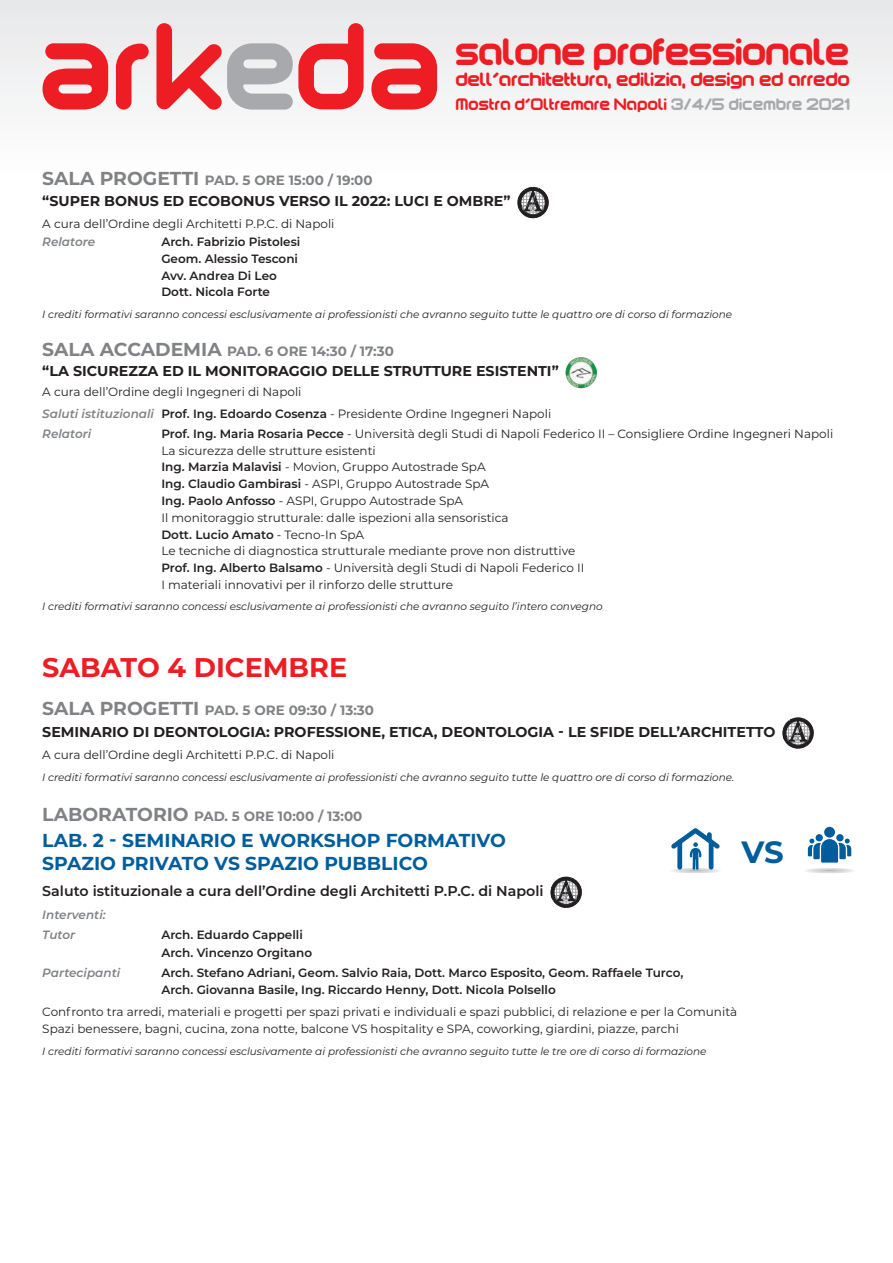
<style>
.page{position:relative;width:893px;height:1263px;background:#fff}
.page>*{position:absolute;margin:0;border:0;box-sizing:border-box;transform-origin:0 0}
.t1{font:30.75px "motschcc";letter-spacing:-.03em;color:#ee1d23}
.t2{font:700 30.75px "Montserrat";color:#005d9c}
.t3{font:700 27px "Montserrat";color:#ee1d23}
.t4{font:700 18.75px/22.5px "Montserrat";color:#005d9c}
.t5{font:15.6px "motschcc";letter-spacing:-.015em;color:#ee1d23}
.t6{font:700 14.25px "Montserrat";color:#231f20}
.t7{font:600 14.25px "Montserrat";color:#231f20}
.t8{font:700 13.5px "Montserrat";color:#808285}
.t9{font:13.35px "motschcc";letter-spacing:.005em;color:#ee1d23}
.t10{font:12px/16.8px "Montserrat";color:#231f20}
.t11{font:600 12px/16.8px "Montserrat";color:#231f20}
.t12{font:italic 600 12px/20.1px "Montserrat";color:#808285}
.t13{font:italic 10.5px "Montserrat";color:#231f20}
.s1{color:#a8a9ad}
.s2{font-size:18.75px}
.s3{font-weight:600;font-style:italic;color:#808285}
.s4{font-weight:600}
</style>
<div class="page">
<div style="left:0;top:0;width:893px;height:174px;background:#f4f5f5"></div>
<svg style="left:43px;top:43px;width:65px;height:67px"></svg>
<svg style="left:371px;top:43px;width:66px;height:67px"></svg>
<svg style="left:116px;top:23px;width:248px;height:87px"></svg>
<div style="left:550px;top:876px;width:32px;height:32px;border:1px solid #231f20;border-radius:50%"></div>
<svg style="left:551px;top:877px;width:30px;height:30px"></svg>
<div style="left:782px;top:717px;width:32px;height:32px;border:1px solid #231f20;border-radius:50%"></div>
<svg style="left:783px;top:717px;width:30px;height:31px"></svg>
<svg style="left:565px;top:357px;width:32px;height:31px"></svg>
<img style="left:566px;top:357px;width:31px;height:31px;border-radius:50%">
<div style="left:517px;top:187px;width:32px;height:31px;border:1px solid #231f20;border-radius:50%"></div>
<svg style="left:518px;top:187px;width:30px;height:31px"></svg>
<svg style="left:671px;top:828px;width:49px;height:45px"></svg>
<svg style="left:806px;top:827px;width:47px;height:46px"></svg>
<h1 class="t1" style="left:456px;top:37px;width:396px">salone professionale</h1>
<h3 class="t5" style="left:456px;top:72px;width:396px">dell’architettura, edilizia, design ed arredo</h3>
<p class="t9" style="left:456px;top:97px;width:396px">Mostra d’Oltremare Napoli <span class="s1">3/4/5 dicembre 2021</span></p>
<p class="t8" style="left:42px;top:175px;width:332px"><span class="s2">SALA PROGETTI</span> PAD. 5 ORE 15:00 / 19:00</p>
<p class="t6" style="left:42px;top:196px;width:470px">“SUPER BONUS ED ECOBONUS VERSO IL 2022: LUCI E OMBRE”</p>
<p class="t10" style="left:42px;top:216px;width:294px">A cura dell’Ordine degli Architetti P.P.C. di Napoli</p>
<p class="t12" style="left:42px;top:233px;width:54px">Relatore</p>
<p class="t11" style="left:161px;top:234px;width:140px">Arch. Fabrizio Pistolesi<br>Geom. Alessio Tesconi<br>Avv. Andrea Di Leo<br>Dott. Nicola Forte</p>
<p class="t13" style="left:42px;top:310px;width:691px">I crediti formativi saranno concessi esclusivamente ai professionisti che avranno seguito tutte le quattro ore di corso di formazione</p>
<p class="t8" style="left:42px;top:346px;width:353px"><span class="s2">SALA ACCADEMIA</span> PAD. 6 ORE 14:30 / 17:30</p>
<p class="t6" style="left:42px;top:366px;width:518px">“LA SICUREZZA ED IL MONITORAGGIO DELLE STRUTTURE ESISTENTI”</p>
<p class="t10" style="left:42px;top:382px;width:510px;line-height:21.3px">A cura dell’Ordine degli Ingegneri di Napoli<br><span class="s3">Saluti istituzionali</span> <span class="s4">Prof. Ing. Edoardo Cosenza</span> - Presidente Ordine Ingegneri Napoli</p>
<p class="t12" style="left:42px;top:424px;width:50px">Relatori</p>
<p class="t10" style="left:161px;top:426px;width:673px"><span class="s4">Prof. Ing. Maria Rosaria Pecce</span> - Università degli Studi di Napoli Federico II – Consigliere Ordine Ingegneri Napoli La sicurezza delle strutture esistenti<br><span class="s4">Ing. Marzia Malavisi</span> - Movion, Gruppo Autostrade SpA<br><span class="s4">Ing. Claudio Gambirasi</span> - ASPI, Gruppo Autostrade SpA<br><span class="s4">Ing. Paolo Anfosso</span> - ASPI, Gruppo Autostrade SpA<br>Il monitoraggio strutturale: dalle ispezioni alla sensoristica<br><span class="s4">Dott. Lucio Amato</span> - Tecno-In SpA<br>Le tecniche di diagnostica strutturale mediante prove non distruttive<br><span class="s4">Prof. Ing. Alberto Balsamo</span> - Università degli Studi di Napoli Federico II<br>I materiali innovativi per il rinforzo delle strutture</p>
<p class="t13" style="left:42px;top:602px;width:562px">I crediti formativi saranno concessi esclusivamente ai professionisti che avranno seguito l’intero convegno</p>
<h2 class="t3" style="left:42px;top:657px;width:306px">SABATO 4 DICEMBRE</h2>
<p class="t8" style="left:42px;top:705px;width:333px"><span class="s2">SALA PROGETTI</span> PAD. 5 ORE 09:30 / 13:30</p>
<p class="t6" style="left:42px;top:726px;width:735px">SEMINARIO DI DEONTOLOGIA: PROFESSIONE, ETICA, DEONTOLOGIA - LE SFIDE DELL’ARCHITETTO</p>
<p class="t10" style="left:42px;top:747px;width:294px">A cura dell’Ordine degli Architetti P.P.C. di Napoli</p>
<p class="t13" style="left:42px;top:773px;width:694px">I crediti formativi saranno concessi esclusivamente ai professionisti che avranno seguito tutte le quattro ore di corso di formazione.</p>
<p class="t8" style="left:42px;top:811px;width:322px"><span class="s2">LABORATORIO</span> PAD. 5 ORE 10:00 / 13:00</p>
<h3 class="t4" style="left:42px;top:831px;width:465px">LAB. 2 - SEMINARIO E WORKSHOP FORMATIVO<br>SPAZIO PRIVATO VS SPAZIO PUBBLICO</h3>
<p class="t7" style="left:42px;top:885px;width:503px">Saluto istituzionale a cura dell’Ordine degli Architetti P.P.C. di Napoli</p>
<p class="t12" style="left:42px;top:906px;width:65px">Interventi:<br>Tutor</p>
<h1 class="t2" style="left:742px;top:840px;width:44px">VS</h1>
<p class="t11" style="left:161px;top:927px;width:152px;line-height:17.4px">Arch. Eduardo Cappelli<br>Arch. Vincenzo Orgitano</p>
<p class="t12" style="left:42px;top:963px;width:79px">Partecipanti</p>
<p class="t11" style="left:161px;top:965px;width:523px">Arch. Stefano Adriani, Geom. Salvio Raia, Dott. Marco Esposito, Geom. Raffaele Turco,<br>Arch. Giovanna Basile, Ing. Riccardo Henny, Dott. Nicola Polsello</p>
<p class="t10" style="left:42px;top:1004px;width:696px;line-height:17.4px">Confronto tra arredi, materiali e progetti per spazi privati e individuali e spazi pubblici, di relazione e per la Comunità<br>Spazi benessere, bagni, cucina, zona notte, balcone VS hospitality e SPA, coworking, giardini, piazze, parchi</p>
<p class="t13" style="left:42px;top:1047px;width:666px">I crediti formativi saranno concessi esclusivamente ai professionisti che avranno seguito tutte le tre ore di corso di formazione</p>
</div>
